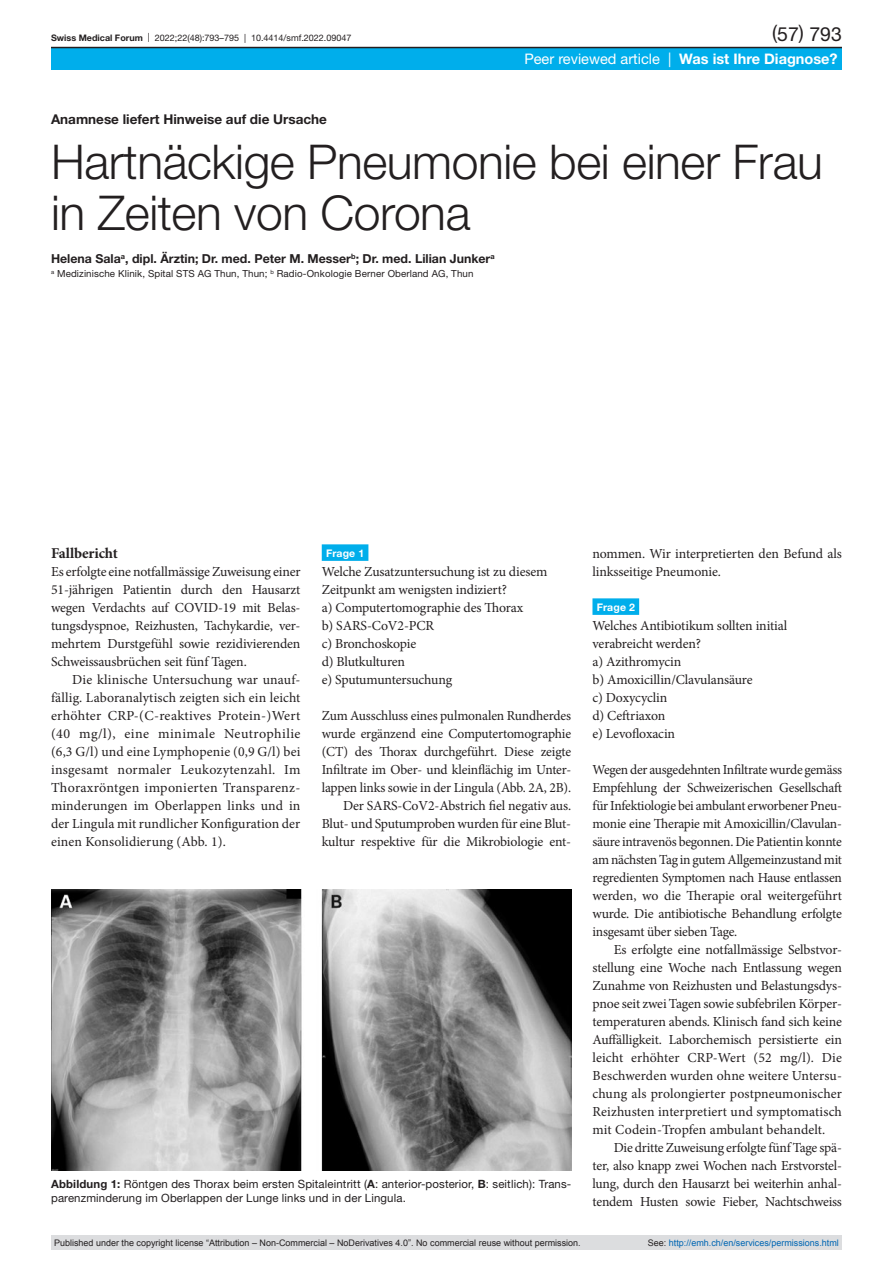
<style>
.page{position:relative;width:893px;height:1263px;background:#fff}
.page>*{position:absolute;margin:0;border:0;box-sizing:border-box;transform-origin:0 0}
.article-title-L32{font:300 48px/51px "Helvetica Neue LT Pro";letter-spacing:-.01em;color:#231f20}
.pagina{font:19.5px "Helvetica Neue LT Pro";color:#231f20}
.head2{font:700 15px "Minion Pro";letter-spacing:-.01em;color:#231f20}
.rubrik-negativ{font:14.55px "Helvetica Neue LT Pro";color:#fff}
.paragraph-indent{font:13.8px/18px "Minion Pro";letter-spacing:-.01em;color:#231f20;text-align:justify}
.paragraph{font:13.8px/18px "Minion Pro";letter-spacing:-.01em;color:#231f20;text-align:justify}
.paragraph-answer{font:13.8px "Minion Pro";letter-spacing:-.01em;color:#231f20}
.paragraph-left{font:13.8px/18px "Minion Pro";letter-spacing:-.01em;color:#231f20}
.pre-heading{font:700 13.5px "Helvetica Neue LT Pro";color:#231f20}
.authors{font:700 12.3px "Helvetica Neue LT Pro";color:#231f20}
.figure-caption{font:11.4px/14.2px "Helvetica Neue LT Pro";letter-spacing:.01em;color:#231f20}
.paragraph-question{font:700 10.5px "Helvetica Neue LT Pro";letter-spacing:.01em;color:#fff}
.affiliations{font:9.75px "Helvetica Neue LT Pro";letter-spacing:.01em;color:#231f20}
.t1{font:9px "Arial";color:#231f20}
.t2{font:9px "Helvetica Neue LT Pro";color:#231f20}
.t3{font:9px "Arial";color:#0066b3}
.s1{font-weight:700}
.s2{color:#231f20}
</style>
<div class="page">
<div style="left:322px;top:544px;width:46px;height:17px;background:#00aeeb"></div>
<div style="left:592px;top:598px;width:47px;height:17px;background:#00aeeb"></div>
<img style="left:51px;top:889px;width:520px;height:281px">
<div style="left:51px;top:47px;width:791px;height:23px;background:#00aeeb"></div>
<hr style="left:51px;top:47px;width:791px;height:1px;background:#231f20">
<div style="left:51px;top:1235px;width:791px;height:15px;background:#dcdddf"></div>
<p class="t2" style="left:51px;top:32px;width:302px"><span class="s1">Swiss Medical Forum</span> | 2022;22(48):793–795 | 10.4414/smf.2022.09047</p>
<p class="pagina" style="left:772px;top:22px;width:71px">(57) 793</p>
<p class="rubrik-negativ" style="left:524px;top:49px;width:315px">Peer reviewed article | <span class="s1">Was ist Ihre Diagnose?</span></p>
<p class="pre-heading" style="left:51px;top:111px;width:277px">Anamnese liefert Hinweise auf die Ursache</p>
<p class="article-title-L32" style="left:51px;top:135px;width:773px">Hartnäckige Pneumonie bei einer Frau in Zeiten von Corona</p>
<p class="authors" style="left:51px;top:251px;width:445px">Helena Sala<sup>a</sup>, dipl. Ärztin; Dr. med. Peter M. Messer<sup>b</sup>; Dr. med. Lilian Junker<sup>a</sup></p>
<p class="affiliations" style="left:51px;top:267px;width:424px"><sup>a</sup> Medizinische Klinik, Spital STS AG Thun, Thun; <sup>b</sup> Radio-Onkologie Berner Oberland AG, Thun</p>
<p class="head2" style="left:51px;top:543px;width:69px">Fallbericht</p>
<p class="paragraph" style="left:51px;top:563px;width:251px">Es erfolgte eine notfallmässige Zuweisung einer 51-jährigen Patientin durch den Hausarzt wegen Verdachts auf COVID-19 mit Belas&shy;tungsdyspnoe, Reizhusten, Tachykardie, ver&shy;mehrtem Durstgefühl sowie rezidivierenden Schweissausbrüchen seit fünf Tagen.</p>
<p class="paragraph-indent" style="left:51px;top:671px;width:251px;text-indent:21px">Die klinische Untersuchung war unauf&shy;fällig. Laboranalytisch zeigten sich ein leicht erhöhter CRP-(C-reaktives Protein-)Wert (40 mg/l), eine minimale Neutrophilie (6,3 G/l) und eine Lymphopenie (0,9 G/l) bei insgesamt normaler Leukozytenzahl. Im Thoraxröntgen imponierten Transparenz&shy;minderungen im Oberlappen links und in der Lingula mit rundlicher Konfiguration der einen Konsolidierung (Abb. 1).</p>
<p class="paragraph-question" style="left:326px;top:546px;width:40px">Frage 1</p>
<p class="paragraph-left" style="left:322px;top:563px;width:227px">Welche Zusatzuntersuchung ist zu diesem<br>Zeitpunkt am wenigsten indiziert?</p>
<p class="paragraph-answer" style="left:322px;top:598px;width:203px">a) Computertomographie des Thorax</p>
<p class="paragraph-answer" style="left:322px;top:616px;width:114px">b) SARS-CoV2-PCR</p>
<p class="paragraph-answer" style="left:322px;top:634px;width:96px">c) Bronchoskopie</p>
<p class="paragraph-answer" style="left:322px;top:652px;width:85px">d) Blutkulturen</p>
<p class="paragraph-answer" style="left:322px;top:670px;width:132px">e) Sputumuntersuchung</p>
<p class="paragraph" style="left:322px;top:707px;width:251px">Zum Ausschluss eines pulmonalen Rundherdes wurde ergänzend eine Computertomographie (CT) des Thorax durchgeführt. Diese zeigte Infiltrate im Ober- und kleinflächig im Unter&shy;lappen links sowie in der Lingula (Abb. 2A, 2B).</p>
<p class="paragraph-indent" style="left:322px;top:797px;width:251px;text-indent:21px">Der SARS-CoV2-Abstrich fiel negativ aus.<br>Blut- und Sputumproben wurden für eine Blut&shy;kultur respektive für die Mikrobiologie ent-</p>
<p class="figure-caption" style="left:51px;top:1177px;width:522px"><span class="s1">Abbildung 1:</span> Röntgen des Thorax beim ersten Spitaleintritt (<span class="s1">A</span>: anterior-posterior, <span class="s1">B</span>: seitlich): Trans&shy;parenzminderung im Oberlappen der Lunge links und in der Lingula.</p>
<p class="paragraph-indent" style="left:592px;top:545px;width:251px">nommen. Wir interpretierten den Befund als linksseitige Pneumonie.</p>
<p class="paragraph-question" style="left:597px;top:600px;width:40px">Frage 2</p>
<p class="paragraph-left" style="left:592px;top:617px;width:196px">Welches Antibiotikum sollten initial verabreicht werden?</p>
<p class="paragraph-answer" style="left:592px;top:652px;width:90px">a) Azithromycin</p>
<p class="paragraph-answer" style="left:592px;top:670px;width:162px">b) Amoxicillin/Clavulansäure</p>
<p class="paragraph-answer" style="left:592px;top:688px;width:76px">c) Doxycyclin</p>
<p class="paragraph-answer" style="left:592px;top:706px;width:75px">d) Ceftriaxon</p>
<p class="paragraph-answer" style="left:592px;top:724px;width:84px">e) Levofloxacin</p>
<p class="paragraph" style="left:592px;top:761px;width:251px">Wegen der ausgedehnten Infiltrate wurde gemäss Empfehlung der Schweizerischen Gesellschaft für Infektiologie bei ambulant erworbener Pneu&shy;monie eine Therapie mit Amoxicillin/Clavulan&shy;säure intravenös begonnen. Die Patientin konnte am nächsten Tag in gutem Allgemeinzustand mit regredienten Symptomen nach Hause entlassen werden, wo die Therapie oral weitergeführt wurde. Die antibiotische Behandlung erfolgte insgesamt über sieben Tage.</p>
<p class="paragraph-indent" style="left:592px;top:941px;width:251px;text-indent:21px">Es erfolgte eine notfallmässige Selbstvor&shy;stellung eine Woche nach Entlassung wegen Zunahme von Reizhusten und Belastungsdys&shy;pnoe seit zwei Tagen sowie subfebrilen Körper&shy;temperaturen abends. Klinisch fand sich keine Auffälligkeit. Laborchemisch persistierte ein leicht erhöhter CRP-Wert (52 mg/l). Die Beschwerden wurden ohne weitere Untersu&shy;chung als prolongierter postpneumonischer Reizhusten interpretiert und symptomatisch mit Codein-Tropfen ambulant behandelt.</p>
<p class="paragraph-indent" style="left:592px;top:1139px;width:251px;text-indent:21px">Die dritte Zuweisung erfolgte fünf Tage spä&shy;ter, also knapp zwei Wochen nach Erstvorstel&shy;lung, durch den Hausarzt bei weiterhin anhal&shy;tendem Husten sowie Fieber, Nachtschweiss</p>
<p class="t1" style="left:54px;top:1237px;width:528px">Published under the copyright license “Attribution – Non-Commercial – NoDerivatives 4.0”. No commercial reuse without permission.</p>
<p class="t3" style="left:648px;top:1237px;width:193px"><span class="s2">See:</span> http://emh.ch/en/services/permissions.html</p>
</div>
